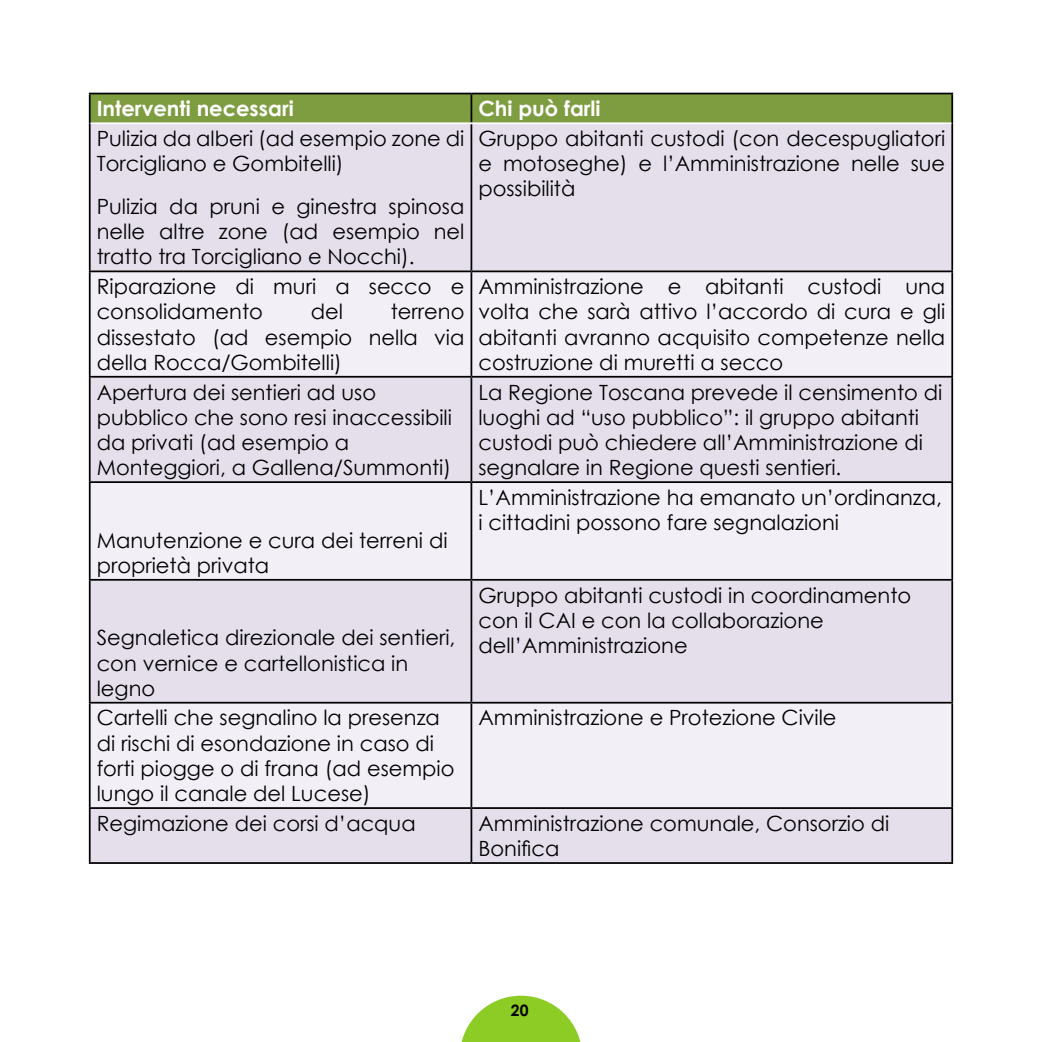
<style>
.page{position:relative;width:1042px;height:1042px;background:#fff}
.page>*{position:absolute;margin:0;border:0;box-sizing:border-box;transform-origin:0 0}
.t1{font:21px/25.2px "Century Gothic";color:#000}
.t2{font:700 21px "Century Gothic";color:#fff}
.t3{font:700 15.75px "Century Gothic";color:#000}
</style>
<div class="page">
<svg style="left:461px;top:995px;width:120px;height:47px"></svg>
<div style="left:91px;top:94px;width:860px;height:28px;background:#7e9c40"></div>
<div style="left:91px;top:124px;width:860px;height:738px;background:#e5dfec"></div>
<svg style="left:91px;top:272px;width:860px;height:535px;fill:#f2eff6"></svg>
<hr style="left:89px;top:93px;width:382px;height:1px;background:#000">
<hr style="left:89px;top:94px;width:2px;height:29px;background:#000">
<hr style="left:471px;top:93px;width:482px;height:1px;background:#000">
<hr style="left:470px;top:94px;width:2px;height:28px;background:#000">
<hr style="left:951px;top:94px;width:2px;height:29px;background:#000">
<hr style="left:89px;top:123px;width:2px;height:147px;background:#000">
<hr style="left:470px;top:124px;width:2px;height:146px;background:#000">
<hr style="left:951px;top:123px;width:2px;height:147px;background:#000">
<hr style="left:89px;top:270px;width:382px;height:2px;background:#000">
<hr style="left:89px;top:272px;width:2px;height:104px;background:#000">
<hr style="left:471px;top:270px;width:482px;height:2px;background:#000">
<hr style="left:470px;top:272px;width:2px;height:104px;background:#000">
<hr style="left:951px;top:272px;width:2px;height:104px;background:#000">
<hr style="left:89px;top:376px;width:382px;height:2px;background:#000">
<hr style="left:89px;top:378px;width:2px;height:103px;background:#000">
<hr style="left:471px;top:376px;width:482px;height:2px;background:#000">
<hr style="left:470px;top:378px;width:2px;height:103px;background:#000">
<hr style="left:951px;top:378px;width:2px;height:103px;background:#000">
<hr style="left:89px;top:481px;width:382px;height:2px;background:#000">
<hr style="left:89px;top:483px;width:2px;height:96px;background:#000">
<hr style="left:471px;top:481px;width:482px;height:2px;background:#000">
<hr style="left:470px;top:483px;width:2px;height:96px;background:#000">
<hr style="left:951px;top:483px;width:2px;height:96px;background:#000">
<hr style="left:89px;top:579px;width:382px;height:2px;background:#000">
<hr style="left:89px;top:581px;width:2px;height:121px;background:#000">
<hr style="left:471px;top:579px;width:482px;height:2px;background:#000">
<hr style="left:470px;top:581px;width:2px;height:121px;background:#000">
<hr style="left:951px;top:581px;width:2px;height:121px;background:#000">
<hr style="left:89px;top:702px;width:382px;height:1px;background:#000">
<hr style="left:89px;top:703px;width:2px;height:104px;background:#000">
<hr style="left:471px;top:702px;width:482px;height:1px;background:#000">
<hr style="left:470px;top:703px;width:2px;height:104px;background:#000">
<hr style="left:951px;top:703px;width:2px;height:104px;background:#000">
<hr style="left:89px;top:807px;width:382px;height:2px;background:#000">
<hr style="left:89px;top:809px;width:2px;height:53px;background:#000">
<hr style="left:471px;top:807px;width:482px;height:2px;background:#000">
<hr style="left:470px;top:809px;width:2px;height:53px;background:#000">
<hr style="left:951px;top:809px;width:2px;height:53px;background:#000">
<hr style="left:89px;top:862px;width:382px;height:2px;background:#000">
<hr style="left:471px;top:862px;width:482px;height:2px;background:#000">
<p class="t2" style="left:97px;top:93px;width:198px">Interventi necessari</p>
<p class="t2" style="left:478px;top:93px;width:124px">Chi può farli</p>
<p class="t1" style="left:97px;top:126px;width:369px">Pulizia da alberi (ad esempio zone di<br>Torcigliano e Gombitelli)</p>
<p class="t1" style="left:97px;top:193px;width:369px;text-align:justify">Pulizia da pruni e ginestra spinosa nelle altre zone (ad esempio nel tratto tra Torcigliano e Nocchi).</p>
<p class="t1" style="left:478px;top:126px;width:468px;text-align:justify">Gruppo abitanti custodi (con decespugliatori e motoseghe) e l’Amministrazione nelle sue possibilità</p>
<p class="t1" style="left:97px;top:274px;width:369px">Riparazione di muri a secco e consolidamento</p>
<p class="t1" style="left:311px;top:299px;width:34px">del</p>
<p class="t1" style="left:97px;top:299px;width:369px;text-align:justify;text-indent:294px">terreno dissestato (ad esempio nella via della Rocca/Gombitelli)</p>
<p class="t1" style="left:478px;top:274px;width:468px;text-align:justify">Amministrazione e abitanti custodi una volta che sarà attivo l’accordo di cura e gli abitanti avranno acquisito competenze nella costruzione di muretti a secco</p>
<p class="t1" style="left:97px;top:379px;width:357px">Apertura dei sentieri ad uso pubblico che sono resi inaccessibili da privati (ad esempio a<br>Monteggiori, a Gallena/Summonti)</p>
<p class="t1" style="left:478px;top:379px;width:465px">La Regione Toscana prevede il censimento di luoghi ad “uso pubblico”: il gruppo abitanti custodi può chiedere all’Amministrazione di segnalare in Regione questi sentieri.</p>
<p class="t1" style="left:97px;top:527px;width:352px">Manutenzione e cura dei terreni di proprietà privata</p>
<p class="t1" style="left:97px;top:625px;width:360px">Segnaletica direzionale dei sentieri, con vernice e cartellonistica in legno</p>
<p class="t1" style="left:478px;top:484px;width:465px">L’Amministrazione ha emanato un’ordinanza, i cittadini possono fare segnalazioni</p>
<p class="t1" style="left:478px;top:582px;width:434px">Gruppo abitanti custodi in coordinamento con il CAI e con la collaborazione dell’Amministrazione</p>
<p class="t1" style="left:97px;top:705px;width:359px">Cartelli che segnalino la presenza di rischi di esondazione in caso di forti piogge o di frana (ad esempio lungo il canale del Lucese)</p>
<p class="t1" style="left:478px;top:705px;width:360px">Amministrazione e Protezione Civile</p>
<p class="t1" style="left:97px;top:810px;width:320px">Regimazione dei corsi d’acqua</p>
<p class="t1" style="left:478px;top:810px;width:412px">Amministrazione comunale, Consorzio di<br>Bonifica</p>
<p class="t3" style="left:511px;top:998px;width:19px">20</p>
</div>
